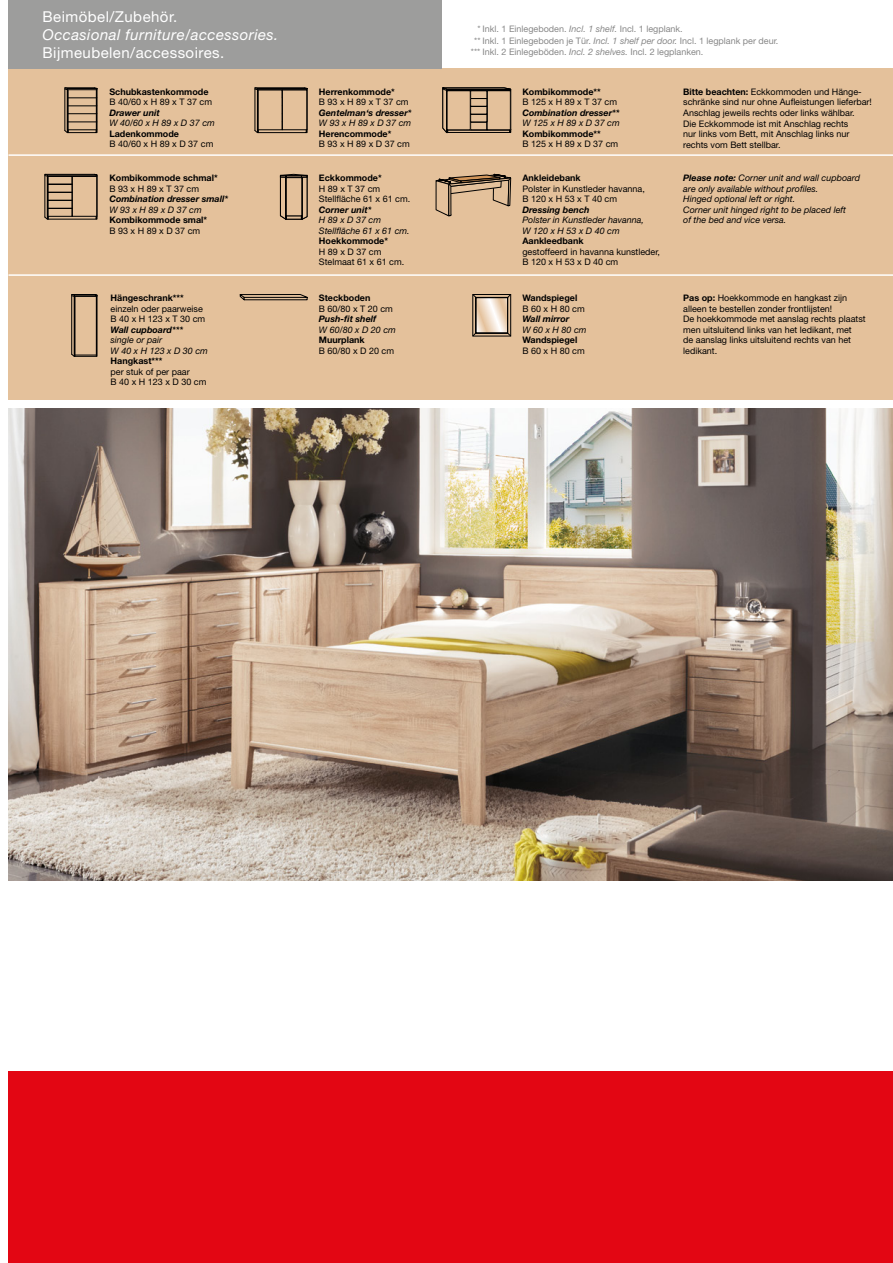
<style>
.page{position:relative;width:893px;height:1263px;background:#fff}
.page>*{position:absolute;margin:0;border:0;box-sizing:border-box;transform-origin:0 0}
.t1{font:15px "Helvetica Neue";letter-spacing:.03em;color:#fff}
.t2{font:italic 15px "Helvetica Neue";letter-spacing:.03em;color:#fff}
.t3{font:9px/10.5px "Helvetica Neue";color:#000}
.t4{font:italic 9px/10.5px "Helvetica Neue";color:#000}
.t5{font:700 9px "Helvetica Neue";color:#000}
.t6{font:9px "Helvetica Neue";color:#878787}
.t7{font:italic 700 9px "Helvetica Neue";color:#000}
.s1{font-style:italic}
.s2{font-weight:700}
</style>
<div class="page">
<img style="left:9px;top:409px;width:884px;height:471px">
<div style="left:9px;top:1071px;width:884px;height:192px;background:#e30613"></div>
<div style="left:9px;top:68px;width:884px;height:332px;background:#e4c19b"></div>
<hr style="left:9px;top:154px;width:884px;height:2px;background:#fff">
<svg style="left:280px;top:174px;width:28px;height:46px"></svg>
<hr style="left:286px;top:178px;width:1px;height:38px;background:#000">
<hr style="left:9px;top:274px;width:884px;height:2px;background:#fff">
<svg style="left:442px;top:87px;width:69px;height:47px"></svg>
<svg style="left:44px;top:87px;width:164px;height:133px"></svg>
<div style="left:47px;top:176px;width:1px;height:43px;border:1px solid #000"></div>
<svg style="left:254px;top:87px;width:54px;height:46px"></svg>
<div style="left:257px;top:90px;width:1px;height:43px;border:1px solid #000"></div>
<svg style="left:435px;top:174px;width:77px;height:43px"></svg>
<div style="left:473px;top:294px;width:38px;height:42px;border:1px solid #000"></div>
<svg style="left:479px;top:300px;width:26px;height:30px"></svg>
<div style="left:476px;top:297px;width:32px;height:36px;border:1px solid #000"></div>
<svg style="left:507px;top:333px;width:4px;height:4px"></svg>
<svg style="left:472px;top:294px;width:5px;height:4px"></svg>
<svg style="left:507px;top:294px;width:4px;height:4px"></svg>
<svg style="left:472px;top:332px;width:4px;height:5px"></svg>
<svg style="left:239px;top:294px;width:69px;height:6px"></svg>
<svg style="left:71px;top:294px;width:27px;height:63px"></svg>
<div style="left:74px;top:296px;width:1px;height:61px;border:1px solid #000"></div>
<div style="left:9px;top:0;width:433px;height:68px;background:#9d9d9c"></div>
<h1 class="t1" style="left:43px;top:7px;width:136px">Beimöbel/Zubehör.</h1>
<h1 class="t2" style="left:43px;top:25px;width:237px">Occasional furniture/accessories.</h1>
<h1 class="t1" style="left:43px;top:43px;width:183px">Bijmeubelen/accessoires.</h1>
<p class="t5" style="left:109px;top:86px;width:101px">Schubkastenkommode</p>
<p class="t3" style="left:109px;top:97px;width:104px">B 40/60 x H 89 x T 37 cm</p>
<p class="t7" style="left:109px;top:107px;width:52px">Drawer unit</p>
<p class="t4" style="left:109px;top:118px;width:107px">W 40/60 x H 89 x D 37 cm</p>
<p class="t5" style="left:109px;top:128px;width:71px">Ladenkommode</p>
<p class="t3" style="left:109px;top:139px;width:105px">B 40/60 x H 89 x D 37 cm</p>
<p class="t5" style="left:109px;top:172px;width:110px">Kombikommode schmal*</p>
<p class="t3" style="left:109px;top:183px;width:91px">B 93 x H 89 x T 37 cm</p>
<p class="t7" style="left:109px;top:193px;width:120px">Combination dresser small*</p>
<p class="t4" style="left:109px;top:204px;width:94px">W 93 x H 89 x D 37 cm</p>
<p class="t5" style="left:109px;top:214px;width:99px">Kombikommode smal*</p>
<p class="t3" style="left:109px;top:225px;width:92px">B 93 x H 89 x D 37 cm</p>
<p class="t5" style="left:111px;top:293px;width:75px">Hängeschrank***</p>
<p class="t3" style="left:111px;top:303px;width:96px">einzeln oder paarweise<br>B 40 x H 123 x T 30 cm</p>
<p class="t7" style="left:111px;top:324px;width:74px">Wall cupboard***</p>
<p class="t4" style="left:111px;top:335px;width:99px">single or pair<br>W 40 x H 123 x D 30 cm</p>
<p class="t5" style="left:111px;top:356px;width:53px">Hangkast***</p>
<p class="t3" style="left:111px;top:366px;width:97px">per stuk of per paar<br>B 40 x H 123 x D 30 cm</p>
<p class="t5" style="left:319px;top:86px;width:77px">Herrenkommode*</p>
<p class="t3" style="left:319px;top:97px;width:91px">B 93 x H 89 x T 37 cm</p>
<p class="t7" style="left:319px;top:107px;width:94px">Gentelman‘s dresser*</p>
<p class="t4" style="left:319px;top:118px;width:94px">W 93 x H 89 x D 37 cm</p>
<p class="t5" style="left:319px;top:128px;width:74px">Herencommode*</p>
<p class="t3" style="left:319px;top:139px;width:92px">B 93 x H 89 x D 37 cm</p>
<p class="t5" style="left:319px;top:172px;width:64px">Eckkommode*</p>
<p class="t3" style="left:319px;top:183px;width:93px">H 89 x T 37 cm<br>Stellfläche 61 x 61 cm.</p>
<p class="t7" style="left:319px;top:204px;width:54px">Corner unit*</p>
<p class="t4" style="left:319px;top:215px;width:92px">H 89 x D 37 cm<br>Stellfläche 61 x 61 cm.</p>
<p class="t5" style="left:319px;top:235px;width:71px">Hoekkommode*</p>
<p class="t3" style="left:319px;top:246px;width:87px">H 89 x D 37 cm<br>Stelmaat 61 x 61 cm.</p>
<p class="t5" style="left:319px;top:293px;width:53px">Steckboden</p>
<p class="t3" style="left:319px;top:303px;width:76px">B 60/80 x T 20 cm</p>
<p class="t7" style="left:319px;top:314px;width:59px">Push-fit shelf</p>
<p class="t4" style="left:319px;top:324px;width:79px">W 60/80 x D 20 cm</p>
<p class="t5" style="left:319px;top:335px;width:47px">Muurplank</p>
<p class="t3" style="left:319px;top:345px;width:77px">B 60/80 x D 20 cm</p>
<p class="t6" style="left:477px;top:24px;width:207px">* Inkl. 1 Einlegeboden. <span class="s1">Incl. 1 shelf.</span> Incl. 1 legplank.</p>
<p class="t6" style="left:474px;top:35px;width:306px">** Inkl. 1 Einlegeboden je Tür. <span class="s1">Incl. 1 shelf per door.</span> Incl. 1 legplank per deur.</p>
<p class="t6" style="left:471px;top:46px;width:234px">*** Inkl. 2 Einlegeböden. <span class="s1">Incl. 2 shelves.</span> Incl. 2 legplanken.</p>
<p class="t5" style="left:522px;top:86px;width:80px">Kombikommode**</p>
<p class="t3" style="left:522px;top:97px;width:96px">B 125 x H 89 x T 37 cm</p>
<p class="t7" style="left:522px;top:107px;width:99px">Combination dresser**</p>
<p class="t4" style="left:522px;top:118px;width:99px">W 125 x H 89 x D 37 cm</p>
<p class="t5" style="left:522px;top:128px;width:80px">Kombikommode**</p>
<p class="t3" style="left:522px;top:139px;width:97px">B 125 x H 89 x D 37 cm</p>
<p class="t3" style="left:683px;top:86px;width:190px"><span class="s2">Bitte beachten:</span> Eckkommoden und Hänge&shy;schränke sind nur ohne Aufleistungen lieferbar!<br>Anschlag jeweils rechts oder links wählbar.<br>Die Eckkommode ist mit Anschlag rechts<br>nur links vom Bett, mit Anschlag links nur rechts vom Bett stellbar.</p>
<p class="t4" style="left:683px;top:173px;width:178px"><span class="s2">Please note:</span> Corner unit and wall cupboard are only available without profiles.<br>Hinged optional left or right.<br>Corner unit hinged right to be placed left<br>of the bed and vice versa.</p>
<p class="t5" style="left:522px;top:172px;width:60px">Ankleidebank</p>
<p class="t3" style="left:522px;top:183px;width:124px">Polster in Kunstleder havanna,<br>B 120 x H 53 x T 40 cm</p>
<p class="t7" style="left:522px;top:204px;width:69px">Dressing bench</p>
<p class="t4" style="left:522px;top:215px;width:123px">Polster in Kunstleder havanna,<br>W 120 x H 53 x D 40 cm</p>
<p class="t5" style="left:522px;top:235px;width:63px">Aankleedbank</p>
<p class="t3" style="left:522px;top:246px;width:139px">gestoffeerd in havanna kunstleder,<br>B 120 x H 53 x D 40 cm</p>
<p class="t5" style="left:522px;top:293px;width:56px">Wandspiegel</p>
<p class="t3" style="left:522px;top:303px;width:64px">B 60 x H 80 cm</p>
<p class="t7" style="left:522px;top:314px;width:48px">Wall mirror</p>
<p class="t4" style="left:522px;top:324px;width:66px">W 60 x H 80 cm</p>
<p class="t5" style="left:522px;top:335px;width:56px">Wandspiegel</p>
<p class="t3" style="left:522px;top:345px;width:64px">B 60 x H 80 cm</p>
<p class="t3" style="left:683px;top:293px;width:184px"><span class="s2">Pas op:</span> Hoekkommode en hangkast zijn alleen te bestellen zonder frontlijsten!<br>De hoekkommode met aanslag rechts plaatst men uitsluitend links van het ledikant, met<br>de aanslag links uitsluitend rechts van het ledikant.</p>
</div>
